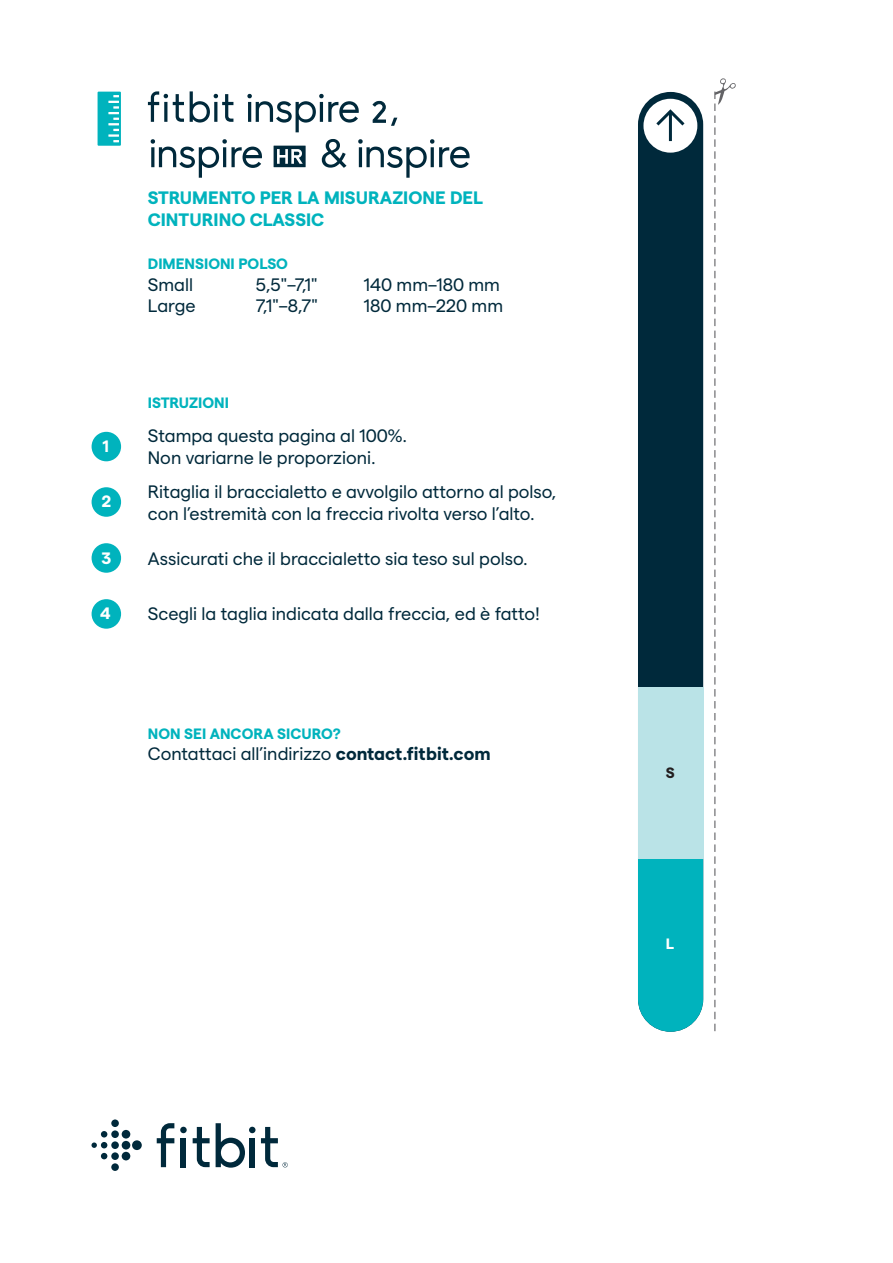
<style>
.page{position:relative;width:893px;height:1263px;background:#fff}
.page>*{position:absolute;margin:0;border:0;box-sizing:border-box;transform-origin:0 0}
.t1{font:18px/21.6px "Matter FB";color:#00293b}
.t2{font:700 18px/21.6px "Matter FB";color:#00b3bd}
.t3{font:700 16.5px "Matter FB";color:#fff}
.t4{font:700 15px "Matter FB";color:#00b3bd}
.t5{font:700 15px "Matter FB";color:#231f20}
.t6{font:700 15px "Matter FB";color:#fff}
.s1{font-weight:700}
</style>
<div class="page">
<svg style="left:98px;top:92px;width:23px;height:54px"></svg>
<div style="left:132px;top:1140px;width:10px;height:10px;background:#00293b;border-radius:50%"></div>
<div style="left:122px;top:1141px;width:8px;height:8px;background:#00293b;border-radius:50%"></div>
<div style="left:122px;top:1130px;width:8px;height:8px;background:#00293b;border-radius:50%"></div>
<div style="left:122px;top:1152px;width:8px;height:8px;background:#00293b;border-radius:50%"></div>
<div style="left:111px;top:1141px;width:8px;height:8px;background:#00293b;border-radius:50%"></div>
<div style="left:111px;top:1130px;width:8px;height:8px;background:#00293b;border-radius:50%"></div>
<div style="left:111px;top:1152px;width:8px;height:8px;background:#00293b;border-radius:50%"></div>
<div style="left:111px;top:1163px;width:8px;height:8px;background:#00293b;border-radius:50%"></div>
<div style="left:111px;top:1119px;width:8px;height:8px;background:#00293b;border-radius:50%"></div>
<svg style="left:91px;top:1131px;width:16px;height:28px"></svg>
<div style="left:180px;top:1127px;width:7px;height:6px;background:#00293b;border-radius:50%"></div>
<div style="left:181px;top:1138px;width:5px;height:29px;background:#00293b"></div>
<svg style="left:193px;top:1127px;width:17px;height:40px"></svg>
<svg style="left:157px;top:1123px;width:17px;height:44px"></svg>
<svg style="left:216px;top:1123px;width:39px;height:45px"></svg>
<svg style="left:261px;top:1127px;width:27px;height:40px"></svg>
<svg style="left:148px;top:91px;width:36px;height:31px"></svg>
<svg style="left:190px;top:91px;width:43px;height:32px"></svg>
<svg style="left:151px;top:139px;width:111px;height:39px"></svg>
<svg style="left:322px;top:139px;width:25px;height:29px"></svg>
<svg style="left:274px;top:146px;width:32px;height:21px"></svg>
<svg style="left:358px;top:139px;width:112px;height:39px"></svg>
<svg style="left:372px;top:100px;width:25px;height:26px"></svg>
<svg style="left:247px;top:94px;width:112px;height:38px"></svg>
<svg style="left:714px;top:78px;width:22px;height:954px"></svg>
<div style="left:638px;top:92px;width:65px;height:940px;background:#00293b;border-radius:33px"></div>
<div style="left:638px;top:859px;width:65px;height:173px;background:#00b3bd"></div>
<div style="left:638px;top:687px;width:65px;height:172px;background:#bae3e7"></div>
<div style="left:645px;top:100px;width:51px;height:51px;background:#fff;border-radius:50%"></div>
<div style="left:643px;top:99px;width:54px;height:54px;border:2px solid #fff;border-radius:50%"></div>
<svg style="left:653px;top:107px;width:35px;height:22px"></svg>
<hr style="left:669px;top:111px;width:3px;height:30px;background:#00293b">
<div style="left:92px;top:599px;width:29px;height:30px;background:#00b3bd;border-radius:50%"></div>
<div style="left:92px;top:543px;width:29px;height:30px;background:#00b3bd;border-radius:50%"></div>
<div style="left:92px;top:487px;width:29px;height:30px;background:#00b3bd;border-radius:50%"></div>
<div style="left:92px;top:432px;width:29px;height:29px;background:#00b3bd;border-radius:50%"></div>
<p class="t2" style="left:148px;top:185px;width:336px">STRUMENTO PER LA MISURAZIONE DEL<br>CINTURINO CLASSIC</p>
<p class="t4" style="left:148px;top:253px;width:142px">DIMENSIONI POLSO</p>
<p class="t1" style="left:148px;top:272px;width:47px">Small</p>
<p class="t1" style="left:256px;top:272px;width:63px">5,5"–7,1"</p>
<p class="t1" style="left:364px;top:272px;width:138px">140 mm–180 mm</p>
<p class="t1" style="left:148px;top:294px;width:49px">Large</p>
<p class="t1" style="left:256px;top:294px;width:63px">7,1"–8,7"</p>
<p class="t1" style="left:364px;top:294px;width:141px">180 mm–220 mm</p>
<p class="t3" style="left:103px;top:434px;width:8px">1</p>
<p class="t3" style="left:102px;top:489px;width:11px">2</p>
<p class="t3" style="left:102px;top:546px;width:11px">3</p>
<p class="t4" style="left:148px;top:391px;width:83px">ISTRUZIONI</p>
<p class="t1" style="left:148px;top:423px;width:261px">Stampa questa pagina al 100%.<br>Non variarne le proporzioni.</p>
<p class="t1" style="left:148px;top:480px;width:410px">Ritaglia il braccialetto e avvolgilo attorno al polso, con l’estremità con la freccia rivolta verso l’alto.</p>
<p class="t1" style="left:148px;top:546px;width:381px">Assicurati che il braccialetto sia teso sul polso.</p>
<p class="t3" style="left:100px;top:601px;width:12px">4</p>
<p class="t1" style="left:148px;top:601px;width:394px">Scegli la taglia indicata dalla freccia, ed è fatto!</p>
<p class="t4" style="left:148px;top:722px;width:194px">NON SEI ANCORA SICURO?</p>
<p class="t1" style="left:148px;top:741px;width:344px">Contattaci all’indirizzo <span class="s1">contact.fitbit.com</span></p>
<p class="t5" style="left:666px;top:762px;width:10px">S</p>
<p class="t6" style="left:666px;top:933px;width:10px">L</p>
</div>
